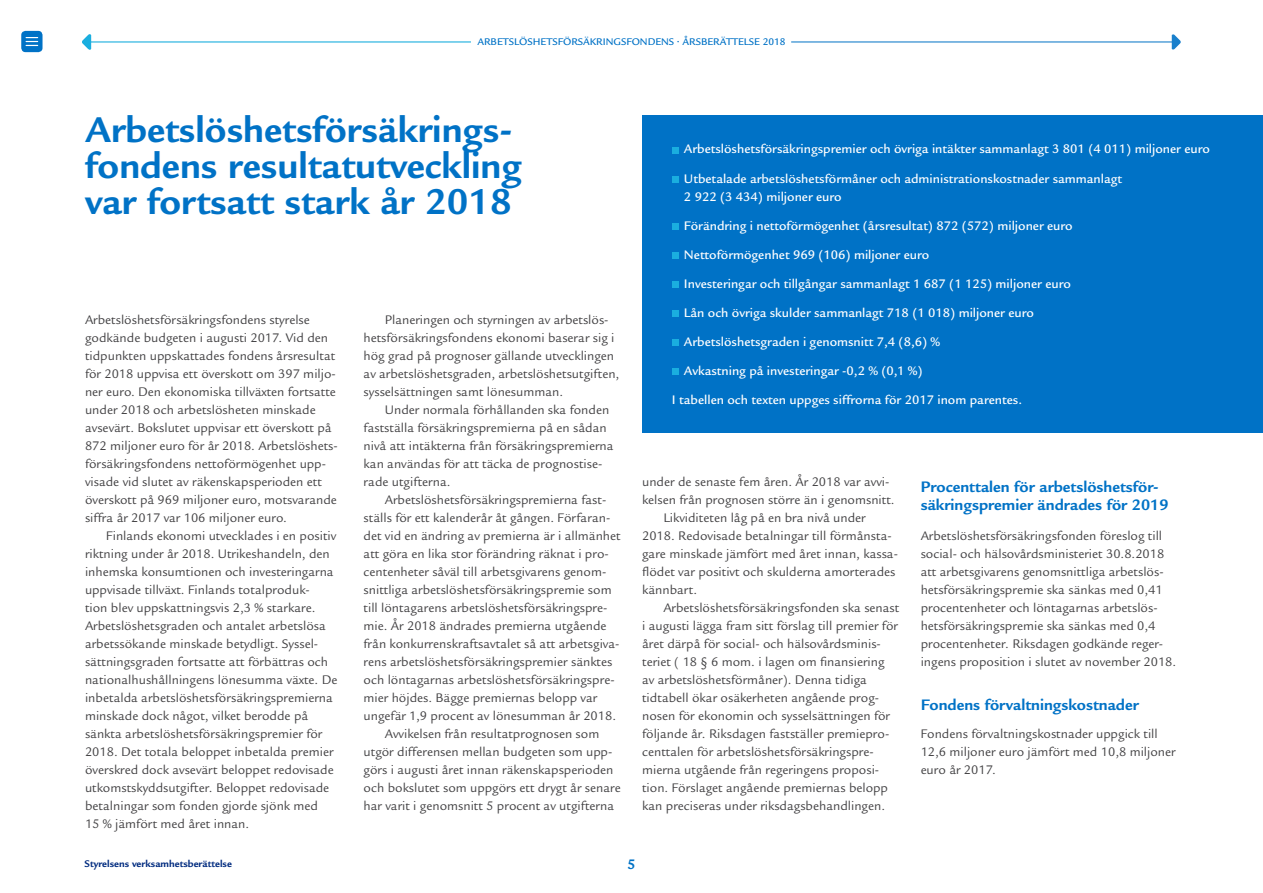
<style>
.page{position:relative;width:1263px;height:893px;background:#fff}
.page>*{position:absolute;margin:0;border:0;box-sizing:border-box;transform-origin:0 0}
.t1{font:700 39px/36px "Legacy Sans Std";color:#0072c6}
.t2{font:700 16.5px/18px "Legacy Sans Std";color:#0072c6}
.t3{font:700 15px "Legacy Sans Std";color:#0072c6}
.t4{font:13.5px/18px "Legacy Sans Std";color:#414042}
.t5{font:500 13.5px/29.1px "Legacy Sans Std";color:#fff}
.t6{font:500 10.5px "Legacy Sans Std";color:#0072c6}
.t7{font:700 10.5px "Legacy Sans Std";color:#002b7f}
</style>
<div class="page">
<div style="left:21px;top:31px;width:22px;height:21px;background:#0072c6;border-radius:4px"></div>
<svg style="left:26px;top:37px;width:12px;height:9px"></svg>
<hr style="left:85px;top:42px;width:386px;height:1px;background:#00a5db">
<svg style="left:82px;top:34px;width:9px;height:16px"></svg>
<hr style="left:791px;top:42px;width:387px;height:1px;background:#0072c6">
<svg style="left:1172px;top:34px;width:9px;height:16px"></svg>
<div style="left:642px;top:115px;width:621px;height:317px;background:#0072c6"></div>
<svg style="left:672px;top:369px;width:6px;height:6px"></svg>
<svg style="left:672px;top:340px;width:6px;height:6px"></svg>
<svg style="left:672px;top:311px;width:6px;height:6px"></svg>
<svg style="left:672px;top:282px;width:6px;height:6px"></svg>
<div style="left:672px;top:252px;width:6px;height:7px;background:#1aaedf"></div>
<div style="left:672px;top:223px;width:6px;height:7px;background:#1aaedf"></div>
<div style="left:672px;top:176px;width:6px;height:7px;background:#1aaedf"></div>
<svg style="left:672px;top:147px;width:6px;height:6px"></svg>
<p class="t6" style="left:477px;top:36px;width:310px">ARBETSLÖSHETSFÖRSÄKRINGSFONDENS • ÅRSBERÄTTELSE 2018</p>
<h1 class="t1" style="left:85px;top:112px;width:438px">Arbetslöshetsförsäkrings&shy;fondens resultatutveckling var fortsatt stark år 2018</h1>
<p class="t4" style="left:85px;top:311px;width:254px">Arbetslöshetsförsäkringsfondens styrelse godkände budgeten i augusti 2017. Vid den tidpunkten uppskattades fondens årsresultat för 2018 uppvisa ett överskott om 397 miljo&shy;ner euro. Den ekonomiska tillväxten fortsatte under 2018 och arbetslösheten minskade avsevärt. Bokslutet uppvisar ett överskott på 872 miljoner euro för år 2018. Arbetslöshets&shy;försäkringsfondens nettoförmögenhet upp&shy;visade vid slutet av räkenskapsperioden ett överskott på 969 miljoner euro, motsvarande siffra år 2017 var 106 miljoner euro.</p>
<p class="t4" style="left:85px;top:527px;width:254px;text-indent:21px">Finlands ekonomi utvecklades i en positiv riktning under år 2018. Utrikeshandeln, den inhemska konsumtionen och investeringarna uppvisade tillväxt. Finlands totalproduk-<br>tion blev uppskattningsvis 2,3 % starkare.<br>Arbetslöshetsgraden och antalet arbetslösa arbetssökande minskade betydligt. Syssel&shy;sättningsgraden fortsatte att förbättras och nationalhushållningens lönesumma växte. De inbetalda arbetslöshetsförsäkringspremierna minskade dock något, vilket berodde på sänkta arbetslöshetsförsäkringspremier för 2018. Det totala beloppet inbetalda premier överskred dock avsevärt beloppet redovisade utkomstskyddsutgifter. Beloppet redovisade betalningar som fonden gjorde sjönk med<br>15 % jämfört med året innan.</p>
<p class="t4" style="left:364px;top:311px;width:257px;text-indent:21px">Planeringen och styrningen av arbetslös&shy;hetsförsäkringsfondens ekonomi baserar sig i hög grad på prognoser gällande utvecklingen av arbetslöshetsgraden, arbetslöshetsutgiften, sysselsättningen samt lönesumman.</p>
<p class="t4" style="left:364px;top:401px;width:252px;text-indent:21px">Under normala förhållanden ska fonden fastställa försäkringspremierna på en sådan nivå att intäkterna från försäkringspremierna kan användas för att täcka de prognostise&shy;rade utgifterna.</p>
<p class="t4" style="left:364px;top:491px;width:259px;text-indent:21px">Arbetslöshetsförsäkringspremierna fast&shy;ställs för ett kalenderår åt gången. Förfaran&shy;det vid en ändring av premierna är i allmänhet att göra en lika stor förändring räknat i pro&shy;centenheter såväl till arbetsgivarens genom&shy;snittliga arbetslöshetsförsäkringspremie som till löntagarens arbetslöshetsförsäkringspre&shy;mie. År 2018 ändrades premierna utgående från konkurrenskraftsavtalet så att arbetsgiva&shy;rens arbetslöshetsförsäkringspremier sänktes och löntagarnas arbetslöshetsförsäkringspre&shy;mier höjdes. Bägge premiernas belopp var ungefär 1,9 procent av lönesumman år 2018.</p>
<p class="t4" style="left:364px;top:725px;width:259px;text-indent:21px">Avvikelsen från resultatprognosen som utgör differensen mellan budgeten som upp&shy;görs i augusti året innan räkenskapsperioden och bokslutet som uppgörs ett drygt år senare har varit i genomsnitt 5 procent av utgifterna</p>
<p class="t5" style="left:684px;top:135px;width:527px">Arbetslöshetsförsäkringspremier och övriga intäkter sammanlagt 3 801 (4 011) miljoner euro</p>
<p class="t5" style="left:684px;top:169px;width:440px;line-height:18px">Utbetalade arbetslöshetsförmåner och administrationskostnader sammanlagt<br>2 922 (3 434) miljoner euro</p>
<p class="t5" style="left:684px;top:211px;width:390px">Förändring i nettoförmögenhet (årsresultat) 872 (572) miljoner euro Nettoförmögenhet 969 (106) miljoner euro<br>Investeringar och tillgångar sammanlagt 1 687 (1 125) miljoner euro Lån och övriga skulder sammanlagt 718 (1 018) miljoner euro Arbetslöshetsgraden i genomsnitt 7,4 (8,6) %<br>Avkastning på investeringar -0,2 % (0,1 %)</p>
<p class="t5" style="left:672px;top:385px;width:352px">I tabellen och texten uppges siffrorna för 2017 inom parentes.</p>
<p class="t4" style="left:642px;top:473px;width:254px">under de senaste fem åren. År 2018 var avvi&shy;kelsen från prognosen större än i genomsnitt.</p>
<p class="t4" style="left:642px;top:509px;width:257px;text-indent:21px">Likviditeten låg på en bra nivå under 2018. Redovisade betalningar till förmånsta&shy;gare minskade jämfört med året innan, kassa&shy;födet var positivt och skulderna amorterades kännbart.</p>
<p class="t4" style="left:642px;top:599px;width:259px;text-indent:21px">Arbetslöshetsförsäkringsfonden ska senast i augusti lägga fram sitt förslag till premier för året därpå för social- och hälsovårdsminis&shy;teriet ( 18 § 6 mom. i lagen om fnansiering av arbetslöshetsförmåner). Denna tidiga tidtabell ökar osäkerheten angående prog&shy;nosen för ekonomin och sysselsättningen för följande år. Riksdagen fastställer premiepro&shy;centtalen för arbetslöshetsförsäkringspre&shy;mierna utgående från regeringens proposi&shy;tion. Förslaget angående premiernas belopp kan preciseras under riksdagsbehandlingen.</p>
<h4 class="t2" style="left:921px;top:478px;width:249px">Procenttalen för arbetslöshetsför&shy;säkringspremier ändrades för 2019</h4>
<p class="t4" style="left:921px;top:527px;width:257px">Arbetslöshetsförsäkringsfonden föreslog till social- och hälsovårdsministeriet 30.8.2018 att arbetsgivarens genomsnittliga arbetslös&shy;hetsförsäkringspremie ska sänkas med 0,41 procentenheter och löntagarnas arbetslös&shy;hetsförsäkringspremie ska sänkas med 0,4 procentenheter. Riksdagen godkände reger&shy;ingens proposition i slutet av november 2018.</p>
<h4 class="t2" style="left:921px;top:695px;width:220px">Fondens förvaltningskostnader</h4>
<p class="t4" style="left:921px;top:725px;width:257px">Fondens förvaltningskostnader uppgick till<br>12,6 miljoner euro jämfört med 10,8 miljoner euro år 2017.</p>
<p class="t7" style="left:85px;top:858px;width:149px">Styrelsens verksamhetsberättelse</p>
<p class="t3" style="left:627px;top:855px;width:10px">5</p>
</div>
